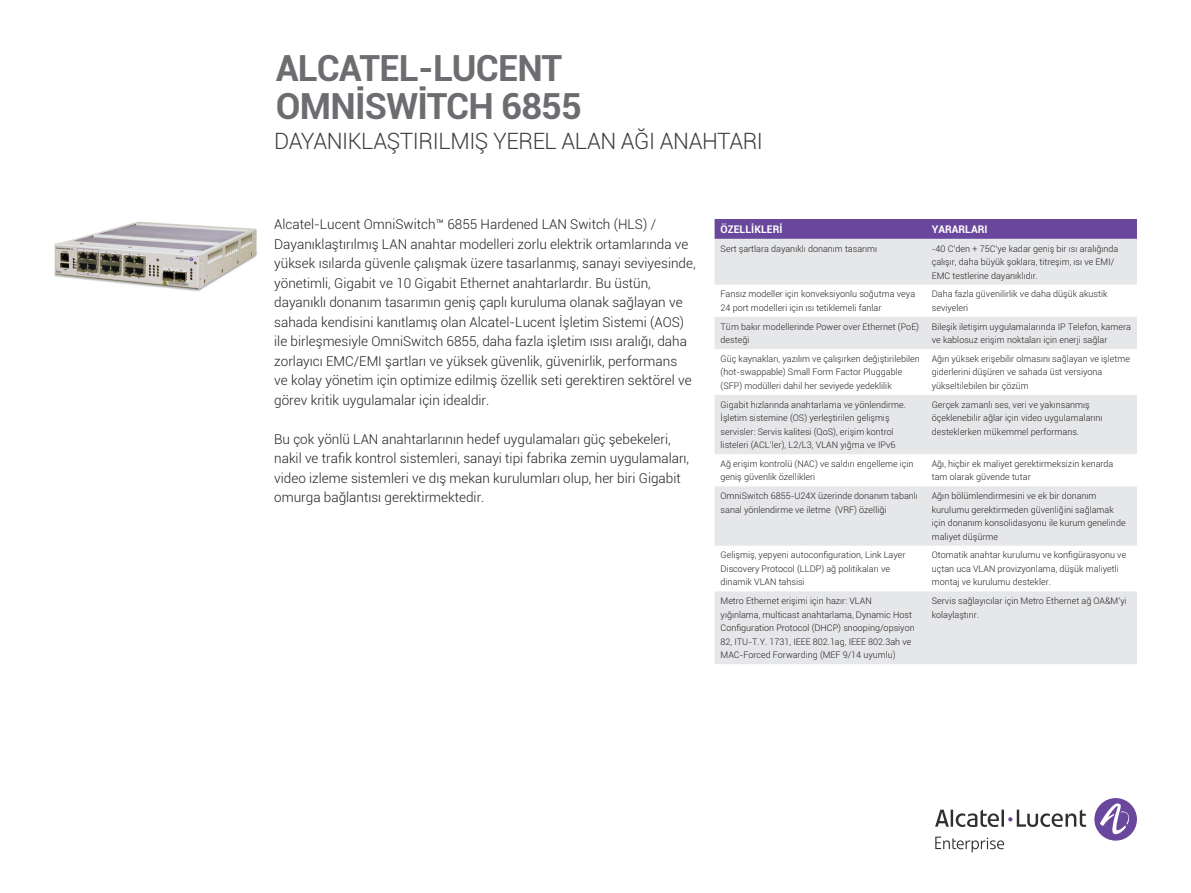
<style>
.page{position:relative;width:1191px;height:893px;background:#fff}
.page>*{position:absolute;margin:0;border:0;box-sizing:border-box;transform-origin:0 0}
.t1{font:700 36px/37.5px "Roboto";letter-spacing:-.02em;color:#6c6d70}
.t2{font:300 22.5px "Roboto";letter-spacing:-.02em;color:#3e3e3f}
.t3{font:300 13.5px/19.5px "Roboto";color:#231f20}
.t4{font:700 10.5px "Roboto";color:#fff}
.t5{font:300 9px/13.5px "Roboto";color:#231f20}
</style>
<div class="page">
<div style="left:1094px;top:798px;width:43px;height:43px;background:#69479c;border-radius:50%"></div>
<svg style="left:1099px;top:803px;width:32px;height:32px"></svg>
<svg style="left:935px;top:809px;width:151px;height:18px"></svg>
<svg style="left:935px;top:837px;width:69px;height:15px"></svg>
<img style="left:54px;top:221px;width:203px;height:71px">
<div style="left:714px;top:219px;width:423px;height:20px;background:#69479c"></div>
<svg style="left:714px;top:239px;width:423px;height:425px;fill:#e6e7e9"></svg>
<h1 class="t1" style="left:276px;top:48px;width:308px">ALCATEL-LUCENT<br>OMNISWITCH 6855</h1>
<h2 class="t2" style="left:274px;top:125px;width:490px">DAYANIKLAŞTIRILMIŞ YEREL ALAN AĞI ANAHTARI</h2>
<p class="t3" style="left:274px;top:214px;width:423px">Alcatel-Lucent OmniSwitch™ 6855 Hardened LAN Switch (HLS) / Dayanıklaştırılmış LAN anahtar modelleri zorlu elektrik ortamlarında ve yüksek ısılarda güvenle çalışmak üzere tasarlanmış, sanayi seviyesinde, yönetimli, Gigabit ve 10 Gigabit Ethernet anahtarlardır. Bu üstün, dayanıklı donanım tasarımın geniş çaplı kuruluma olanak sağlayan ve sahada kendisini kanıtlamış olan Alcatel-Lucent İşletim Sistemi (AOS) ile birleşmesiyle OmniSwitch 6855, daha fazla işletim ısısı aralığı, daha zorlayıcı EMC/EMI şartları ve yüksek güvenlik, güvenirlik, performans<br>ve kolay yönetim için optimize edilmiş özellik seti gerektiren sektörel ve görev kritik uygulamalar için idealdir.</p>
<p class="t3" style="left:274px;top:429px;width:416px">Bu çok yönlü LAN anahtarlarının hedef uygulamaları güç şebekeleri, nakil ve trafik kontrol sistemleri, sanayi tipi fabrika zemin uygulamaları, video izleme sistemleri ve dış mekan kurulumları olup, her biri Gigabit omurga bağlantısı gerektirmektedir.</p>
<p class="t4" style="left:720px;top:222px;width:62px">ÖZELLİKLERİ</p>
<p class="t4" style="left:931px;top:222px;width:57px">YARARLARI</p>
<p class="t5" style="left:720px;top:241px;width:158px">Sert şartlara dayanıklı donanım tasarımı</p>
<p class="t5" style="left:931px;top:241px;width:188px">-40 C’den + 75C’ye kadar geniş bir ısı aralığında çalışır, daha büyük şoklara, titreşim, ısı ve EMI/<br>EMC testlerine dayanıklıdır.</p>
<p class="t5" style="left:720px;top:287px;width:196px">Fansız modeller için konveksiyonlu soğutma veya<br>24 port modelleri için ısı tetiklemeli fanlar</p>
<p class="t5" style="left:931px;top:287px;width:177px">Daha fazla güvenilirlik ve daha düşük akustik seviyeleri</p>
<p class="t5" style="left:720px;top:319px;width:200px">Tüm bakır modellerinde Power over Ethernet (PoE) desteği</p>
<p class="t5" style="left:931px;top:319px;width:201px">Bileşik iletişim uygulamalarında IP Telefon, kamera ve kablosuz erişim noktaları için enerji sağlar</p>
<p class="t5" style="left:720px;top:352px;width:201px">Güç kaynakları, yazılım ve çalışırken değiştirilebilen (hot-swappable) Small Form Factor Pluggable (SFP) modülleri dahil her seviyede yedeklilik</p>
<p class="t5" style="left:931px;top:352px;width:200px">Ağın yüksek erişebilir olmasını sağlayan ve işletme giderlerini düşüren ve sahada üst versiyona yükseltilebilen bir çözüm</p>
<p class="t5" style="left:720px;top:397px;width:187px">Gigabit hızlarında anahtarlama ve yönlendirme.<br>İşletim sistemine (OS) yerleştirilen gelişmiş servisler: Servis kalitesi (QoS), erişim kontrol listeleri (ACL’ler), L2/L3, VLAN yığma ve IPv6</p>
<p class="t5" style="left:931px;top:397px;width:172px">Gerçek zamanlı ses, veri ve yakınsanmış öçeklenebilir ağlar için video uygulamalarını desteklerken mükemmel performans.</p>
<p class="t5" style="left:720px;top:457px;width:194px">Ağ erişim kontrolü (NAC) ve saldırı engelleme için geniş güvenlik özellikleri</p>
<p class="t5" style="left:931px;top:457px;width:183px">Ağı, hiçbir ek maliyet gerektirmeksizin kenarda tam olarak güvende tutar</p>
<p class="t5" style="left:720px;top:489px;width:199px">OmniSwitch 6855-U24X üzerinde donanım tabanlı sanal yönlendirme ve iletme (VRF) özelliği</p>
<p class="t5" style="left:931px;top:489px;width:195px">Ağın bölümlendirmesini ve ek bir donanım kurulumu gerektirmeden güvenliğini sağlamak için donanım konsolidasyonu ile kurum genelinde maliyet düşürme</p>
<p class="t5" style="left:720px;top:548px;width:186px">Gelişmiş, yepyeni autoconfiguration, Link Layer<br>Discovery Protocol (LLDP) ağ politikaları ve dinamik VLAN tahsisi</p>
<p class="t5" style="left:931px;top:548px;width:196px">Otomatik anahtar kurulumu ve konfigürasyonu ve uçtan uca VLAN provizyonlama, düşük maliyetli montaj ve kurulumu destekler.</p>
<p class="t5" style="left:720px;top:594px;width:196px">Metro Ethernet erişimi için hazır: VLAN<br>yığınlama, multicast anahtarlama, Dynamic Host Configuration Protocol (DHCP) snooping/opsiyon 82, ITU-T.Y. 1731, IEEE 802.1ag, IEEE 802.3ah ve MAC-Forced Forwarding (MEF 9/14 uyumlu)</p>
<p class="t5" style="left:931px;top:594px;width:197px">Servis sağlayıcılar için Metro Ethernet ağ OA&amp;M’yi kolaylaştırır.</p>
</div>
